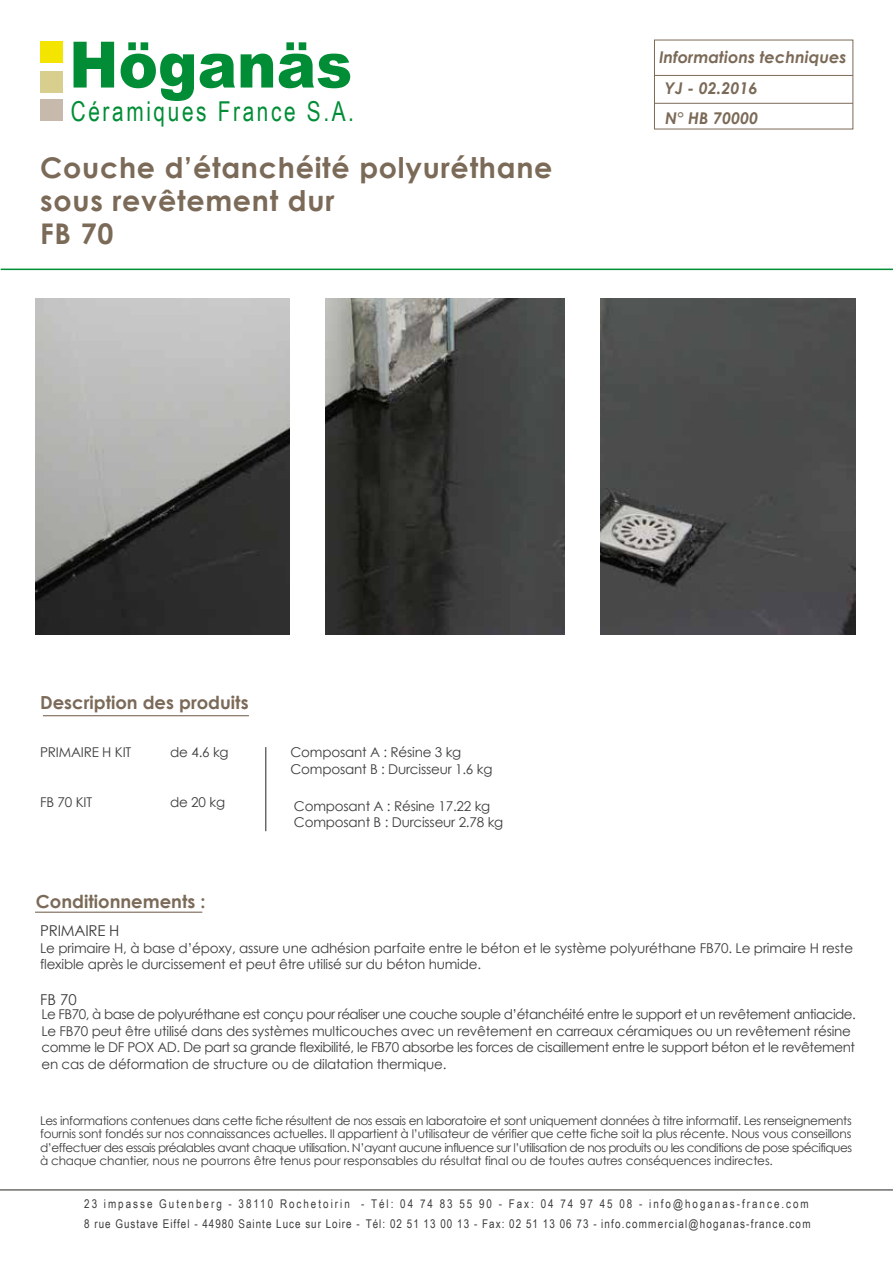
<style>
.page{position:relative;width:893px;height:1263px;background:#fff}
.page>*{position:absolute;margin:0;border:0;box-sizing:border-box;transform-origin:0 0}
.t1{font:900 64.05px "Arial";color:#008d36;scale:.93 1}
.t2{font:700 28.5px/33px "Century Gothic";letter-spacing:.025em;color:#7b6a58}
.t3{font:27.45px "Arial Narrow";letter-spacing:.105em;color:#008d36;scale:.93 1}
.t4{font:700 18px "Century Gothic";color:#7b6a58}
.t5{font:italic 700 16.2px/31.3px "Century Gothic";color:#7b6a58}
.t6{font:15px "Century Gothic";letter-spacing:-.015em;color:#3c3c3b}
.t7{font:13.5px/16.5px "Century Gothic";letter-spacing:-.015em;color:#3c3c3b}
.t8{font:12px/13.5px "Century Gothic";letter-spacing:-.01em;color:#3c3c3b;text-align:justify}
.t9{font:12px/19.8px "Arial Narrow";letter-spacing:.105em;color:#3c3c3b}
</style>
<div class="page">
<div style="left:40px;top:42px;width:22px;height:21px;background:#f4e500"></div>
<div style="left:40px;top:100px;width:22px;height:21px;background:#c7b9ac"></div>
<div style="left:40px;top:71px;width:22px;height:21px;background:#d8ce8d"></div>
<hr style="left:0;top:1189px;width:893px;height:1px;background:#3c3c3b">
<hr style="left:654px;top:75px;width:199px;height:1px;background:#7b6a58">
<hr style="left:654px;top:103px;width:199px;height:1px;background:#7b6a58">
<hr style="left:1px;top:269px;width:892px;height:1px;background:#008d36">
<hr style="left:35px;top:912px;width:167px;height:1px;background:#7b6a58">
<hr style="left:43px;top:715px;width:206px;height:1px;background:#7b6a58">
<img style="left:35px;top:299px;width:821px;height:335px">
<div style="left:566px;top:295px;width:34px;height:350px;background:#fff"></div>
<div style="left:290px;top:295px;width:34px;height:350px;background:#fff"></div>
<hr style="left:265px;top:747px;width:1px;height:84px;background:#3c3c3b">
<h1 class="t1" style="left:69px;top:18px;width:306px">Höganäs</h1>
<h3 class="t3" style="left:71px;top:91px;width:306px">Céramiques France S.A.</h3>
<h2 class="t2" style="left:40px;top:150px;width:514px">Couche d’étanchéité polyuréthane sous revêtement dur<br>FB 70</h2>
<p class="t5" style="left:665px;top:41px;width:183px;text-indent:-6px">Informations techniques<br>YJ - 02.2016</p>
<p class="t5" style="left:665px;top:102px;width:95px">N° HB 70000</p>
<h3 class="t4" style="left:40px;top:691px;width:210px">Description des produits</h3>
<p class="t7" style="left:40px;top:744px;width:93px">PRIMAIRE H KIT</p>
<p class="t7" style="left:170px;top:744px;width:60px">de 4.6 kg</p>
<p class="t7" style="left:40px;top:793px;width:54px">FB 70 KIT</p>
<p class="t7" style="left:170px;top:793px;width:56px">de 20 kg</p>
<h3 class="t4" style="left:36px;top:890px;width:171px">Conditionnements :</h3>
<p class="t7" style="left:290px;top:744px;width:204px">Composant A : Résine 3 kg<br>Composant B : Durcisseur 1.6 kg</p>
<p class="t7" style="left:294px;top:797px;width:211px">Composant A : Résine 17.22 kg<br>Composant B : Durcisseur 2.78 kg</p>
<p class="t6" style="left:40px;top:921px;width:81px">PRIMAIRE H</p>
<p class="t7" style="left:40px;top:939px;width:814px">Le primaire H, à base d’époxy, assure une adhésion parfaite entre le béton et le système polyuréthane FB70. Le primaire H reste flexible après le durcissement et peut être utilisé sur du béton humide.</p>
<p class="t6" style="left:40px;top:990px;width:38px">FB 70</p>
<p class="t7" style="left:41px;top:1006px;width:816px">Le FB70, à base de polyuréthane est conçu pour réaliser une couche souple d’étanchéité entre le support et un revêtement antiacide.<br>Le FB70 peut être utilisé dans des systèmes multicouches avec un revêtement en carreaux céramiques ou un revêtement résine comme le DF POX AD. De part sa grande flexibilité, le FB70 absorbe les forces de cisaillement entre le support béton et le revêtement en cas de déformation de structure ou de dilatation thermique.</p>
<p class="t8" style="left:40px;top:1113px;width:813px">Les informations contenues dans cette fiche résultent de nos essais en laboratoire et sont uniquement données à titre informatif. Les renseignements fournis sont fondés sur nos connaissances actuelles. Il appartient à l’utilisateur de vérifier que cette fiche soit la plus récente. Nous vous conseillons d’effectuer des essais préalables avant chaque utilisation. N’ayant aucune influence sur l’utilisation de nos produits ou les conditions de pose spécifiques à chaque chantier, nous ne pourrons être tenus pour responsables du résultat final ou de toutes autres conséquences indirectes.</p>
<p class="t9" style="left:84px;top:1194px;width:728px">23 impasse Gutenberg - 38110 Rochetoirin - Tél: 04 74 83 55 90 - Fax: 04 74 97 45 08 - info@hoganas-france.com<br>8 rue Gustave Eiffel - 44980 Sainte Luce sur Loire - Tél: 02 51 13 00 13 - Fax: 02 51 13 06 73 - info.commercial@hoganas-france.com</p>
</div>
